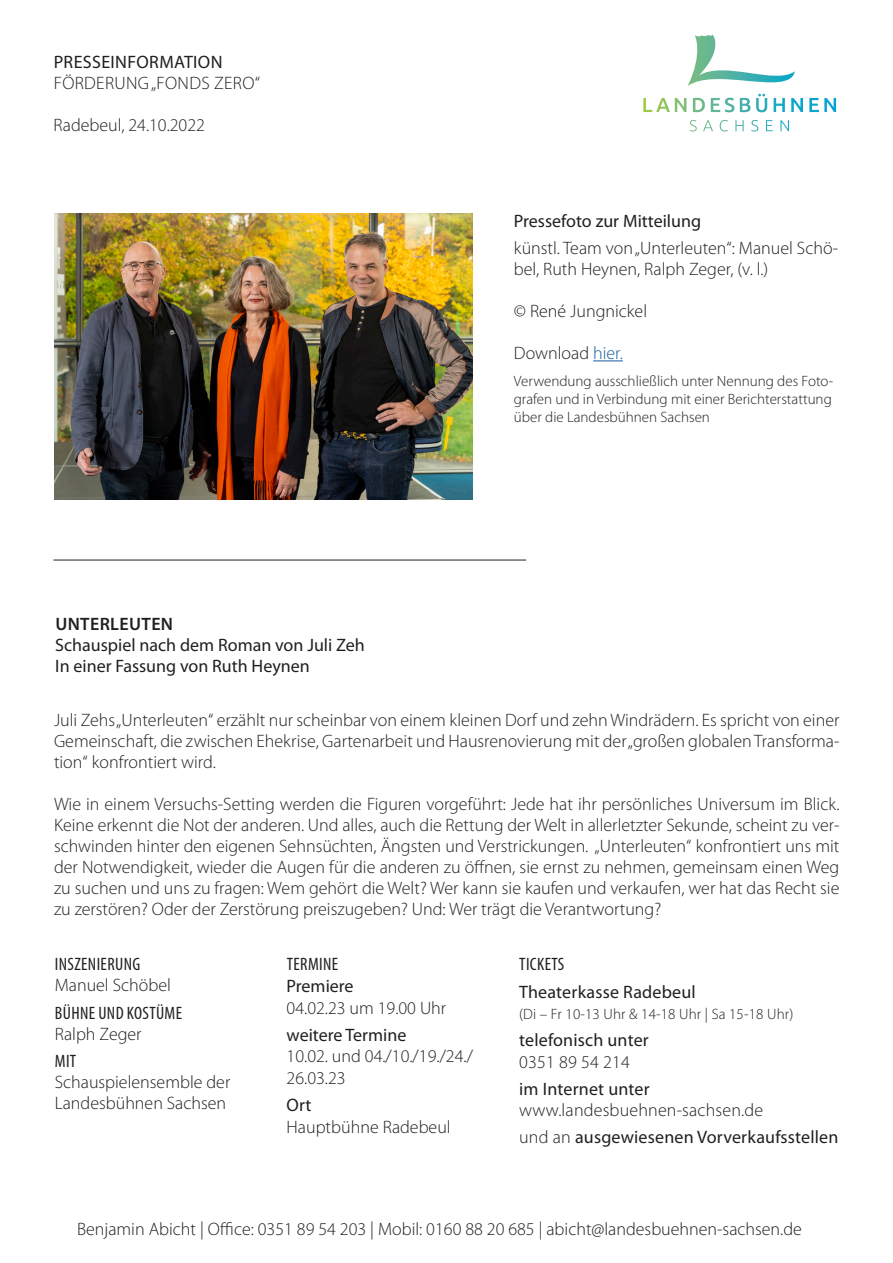
<style>
.page{position:relative;width:893px;height:1263px;background:#fff}
.page>*{position:absolute;margin:0;border:0;box-sizing:border-box;transform-origin:0 0}
.t1{font:300 18px/21px "Myriad Pro";color:#231f20}
.t2{font:18px "Myriad Pro";letter-spacing:.005em;color:#231f20}
.t3{font:condensed 18px "Myriad Pro";letter-spacing:.02em;color:#231f20}
.t4{font:300 18px "Myriad Pro";letter-spacing:.02em;color:#231f20}
.t5{font:600 18px "Myriad Pro";letter-spacing:.02em;color:#231f20}
.t6{font:300 15px/18px "Myriad Pro";color:#231f20;text-align:justify}
.s1{color:#175d9e}
.s2{font-weight:300}
</style>
<div class="page">
<svg style="left:688px;top:35px;width:107px;height:77px"></svg>
<img style="left:54px;top:214px;width:418px;height:285px">
<hr style="left:593px;top:360px;width:30px;height:1px;background:#175d9e">
<hr style="left:54px;top:560px;width:472px;height:1px;background:#231f20">
<p class="t2" style="left:54px;top:51px;width:170px">PRESSEINFORMATION</p>
<p class="t4" style="left:54px;top:72px;width:208px">FÖRDERUNG „FONDS ZERO“</p>
<p class="t1" style="left:54px;top:114px;width:153px">Radebeul, 24.10.2022</p>
<p class="t5" style="left:55px;top:613px;width:119px">UNTERLEUTEN</p>
<p class="t2" style="left:55px;top:634px;width:311px">Schauspiel nach dem Roman von Juli Zeh</p>
<p class="t2" style="left:55px;top:655px;width:256px">In einer Fassung von Ruth Heynen</p>
<p class="t2" style="left:514px;top:210px;width:189px">Pressefoto zur Mitteilung</p>
<p class="t1" style="left:514px;top:237px;width:326px">künstl. Team von „Unterleuten“: Manuel Schö&shy;bel, Ruth Heynen, Ralph Zeger, (v. l.)</p>
<p class="t1" style="left:514px;top:300px;width:135px">© René Jungnickel</p>
<p class="t1" style="left:514px;top:342px;width:110px">Download <span class="s1">hier.</span></p>
<p class="t6" style="left:514px;top:372px;width:321px">Verwendung ausschließlich unter Nennung des Foto&shy;grafen und in Verbindung mit einer Berichterstattung über die Landesbühnen Sachsen</p>
<p class="t1" style="left:54px;top:710px;width:787px;text-align:justify">Juli Zehs „Unterleuten“ erzählt nur scheinbar von einem kleinen Dorf und zehn Windrädern. Es spricht von einer Gemeinschaft, die zwischen Ehekrise, Gartenarbeit und Hausrenovierung mit der „großen globalen Transforma&shy;tion“ konfrontiert wird.</p>
<p class="t1" style="left:54px;top:794px;width:787px;text-align:justify">Wie in einem Versuchs-Setting werden die Figuren vorgeführt: Jede hat ihr persönliches Universum im Blick.<br>Keine erkennt die Not der anderen. Und alles, auch die Rettung der Welt in allerletzter Sekunde, scheint zu ver&shy;schwinden hinter den eigenen Sehnsüchten, Ängsten und Verstrickungen. „Unterleuten“ konfrontiert uns mit der Notwendigkeit, wieder die Augen für die anderen zu öffnen, sie ernst zu nehmen, gemeinsam einen Weg zu suchen und uns zu fragen: Wem gehört die Welt? Wer kann sie kaufen und verkaufen, wer hat das Recht sie zu zerstören? Oder der Zerstörung preiszugeben? Und: Wer trägt die Verantwortung?</p>
<p class="t3" style="left:55px;top:954px;width:87px">INSZENIERUNG</p>
<p class="t1" style="left:55px;top:975px;width:118px">Manuel Schöbel</p>
<p class="t3" style="left:55px;top:1002px;width:129px">BÜHNE UND KOSTÜME</p>
<p class="t1" style="left:55px;top:1023px;width:88px">Ralph Zeger</p>
<p class="t3" style="left:55px;top:1050px;width:23px">MIT</p>
<p class="t1" style="left:55px;top:1071px;width:177px">Schauspielensemble der<br>Landesbühnen Sachsen</p>
<p class="t3" style="left:287px;top:954px;width:53px">TERMINE</p>
<p class="t2" style="left:287px;top:975px;width:68px">Premiere</p>
<p class="t1" style="left:287px;top:997px;width:161px">04.02.23 um 19.00 Uhr</p>
<p class="t2" style="left:287px;top:1023px;width:121px">weitere Termine</p>
<p class="t1" style="left:287px;top:1045px;width:188px;line-height:21.6px">10.02. und 04./10./19./24./<br>26.03.23</p>
<p class="t2" style="left:287px;top:1094px;width:26px">Ort</p>
<p class="t1" style="left:287px;top:1116px;width:166px">Hauptbühne Radebeul</p>
<p class="t3" style="left:519px;top:954px;width:47px">TICKETS</p>
<p class="t2" style="left:519px;top:980px;width:178px">Theaterkasse Radebeul</p>
<p class="t6" style="left:519px;top:1005px;width:276px">(Di – Fr 10-13 Uhr &amp; 14-18 Uhr | Sa 15-18 Uhr)</p>
<p class="t2" style="left:519px;top:1029px;width:131px">telefonisch unter</p>
<p class="t1" style="left:519px;top:1051px;width:112px">0351 89 54 214</p>
<p class="t2" style="left:519px;top:1077px;width:132px">im Internet unter</p>
<p class="t1" style="left:519px;top:1100px;width:246px">www.landesbuehnen-sachsen.de</p>
<p class="t2" style="left:519px;top:1126px;width:321px"><span class="s2">und an</span> ausgewiesenen Vorverkaufsstellen</p>
<p class="t1" style="left:77px;top:1218px;width:726px">Benjamin Abicht | Office: 0351 89 54 203 | Mobil: 0160 88 20 685 | abicht@landesbuehnen-sachsen.de</p>
</div>
